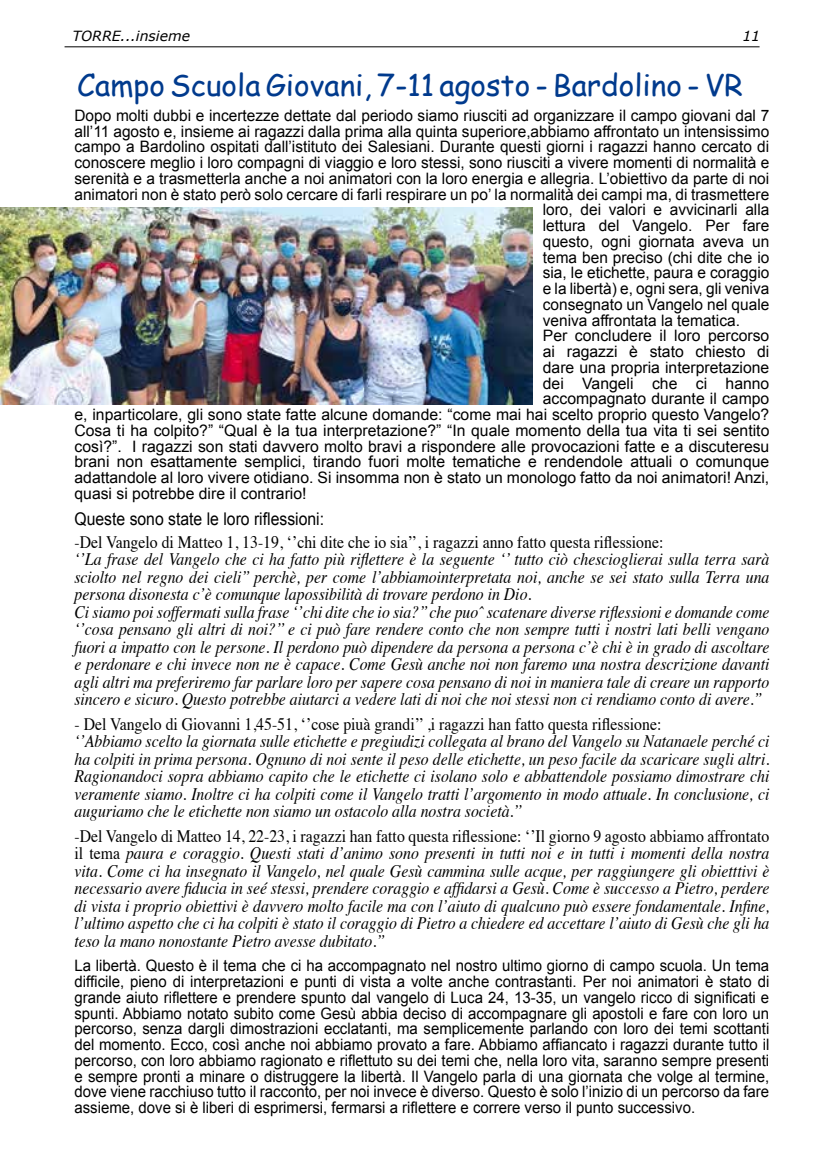
<style>
.page{position:relative;width:819px;height:1166px;background:#fff}
.page>*{position:absolute;margin:0;border:0;box-sizing:border-box;transform-origin:0 0}
.t1{font:29.75px "Comic Sans MS";color:#003a8d}
.t2{font:italic 17.5px/17.5px "Times";color:#000;text-align:justify;scale:.9 1}
.t3{font:17.5px "Times";color:#000;scale:.9 1}
.t4{font:17.5px "Arial";color:#000;scale:.9 1}
.t5{font:15.75px "Arial";color:#000}
.t6{font:15.75px/15.8px "Arial";color:#000;text-align:justify;scale:.95 1}
.t7{font:italic 14px "Verdana";color:#000}
.s1{font-style:normal}
</style>
<div class="page">
<hr style="left:65px;top:47px;width:694px;height:1px;background:#000">
<img style="left:0;top:207px;width:533px;height:197px">
<p class="t7" style="left:73px;top:27px;width:119px">TORRE...insieme</p>
<p class="t7" style="left:742px;top:27px;width:19px">11</p>
<h1 class="t1" style="left:77px;top:63px;width:667px">Campo Scuola Giovani, 7-11 agosto - Bardolino - VR</h1>
<p class="t5" style="left:74px;top:105px;width:696px">Dopo molti dubbi e incertezze dettate dal periodo siamo riusciti ad organizzare il campo giovani dal 7</p>
<p class="t5" style="left:74px;top:121px;width:696px">all’11 agosto e, insieme ai ragazzi dalla prima alla quinta superiore,abbiamo affrontato un intensissimo</p>
<p class="t5" style="left:74px;top:136px;width:696px">campo a Bardolino ospitati dall’istituto dei Salesiani. Durante questi giorni i ragazzi hanno cercato di</p>
<p class="t5" style="left:74px;top:152px;width:696px">conoscere meglio i loro compagni di viaggio e loro stessi, sono riusciti a vivere momenti di normalità e</p>
<p class="t5" style="left:74px;top:168px;width:696px">serenità e a trasmetterla anche a noi animatori con la loro energia e allegria. L’obiettivo da parte di noi</p>
<p class="t5" style="left:74px;top:184px;width:696px">animatori non è stato però solo cercare di farli respirare un po’ la normalità dei campi ma, di trasmettere</p>
<p class="t5" style="left:542px;top:199px;width:228px">loro, dei valori e avvicinarli alla</p>
<p class="t5" style="left:542px;top:215px;width:228px">lettura del Vangelo. Per fare</p>
<p class="t5" style="left:542px;top:231px;width:228px">questo, ogni giornata aveva un</p>
<p class="t5" style="left:542px;top:247px;width:228px">tema ben preciso (chi dite che io</p>
<p class="t5" style="left:542px;top:262px;width:228px">sia, le etichette, paura e coraggio</p>
<p class="t5" style="left:542px;top:278px;width:228px">e la libertà) e, ogni sera, gli veniva</p>
<p class="t5" style="left:542px;top:294px;width:228px">consegnato un Vangelo nel quale</p>
<p class="t5" style="left:542px;top:310px;width:199px">veniva affrontata la tematica.</p>
<p class="t5" style="left:542px;top:325px;width:228px">Per concludere il loro percorso</p>
<p class="t5" style="left:542px;top:341px;width:228px">ai ragazzi è stato chiesto di</p>
<p class="t5" style="left:542px;top:357px;width:228px">dare una propria interpretazione</p>
<p class="t5" style="left:542px;top:373px;width:228px">dei Vangeli che ci hanno</p>
<p class="t5" style="left:542px;top:388px;width:228px">accompagnato durante il campo</p>
<p class="t5" style="left:74px;top:404px;width:696px">e, inparticolare, gli sono state fatte alcune domande: “come mai hai scelto proprio questo Vangelo?</p>
<p class="t5" style="left:74px;top:420px;width:696px">Cosa ti ha colpito?” “Qual è la tua interpretazione?” “In quale momento della tua vita ti sei sentito</p>
<p class="t5" style="left:74px;top:436px;width:696px">così?”. I ragazzi son stati davvero molto bravi a rispondere alle provocazioni fatte e a discuteresu</p>
<p class="t5" style="left:74px;top:451px;width:696px">brani non esattamente semplici, tirando fuori molte tematiche e rendendole attuali o comunque</p>
<p class="t5" style="left:74px;top:467px;width:696px">adattandole al loro vivere otidiano. Si insomma non è stato un monologo fatto da noi animatori! Anzi,</p>
<p class="t5" style="left:74px;top:483px;width:233px">quasi si potrebbe dire il contrario!</p>
<p class="t4" style="left:74px;top:507px;width:279px">Queste sono state le loro riflessioni:</p>
<p class="t3" style="left:74px;top:526px;width:655px">-Del Vangelo di Matteo 1, 13-19, ‘’chi dite che io sia’’, i ragazzi anno fatto questa riflessione:</p>
<p class="t2" style="left:74px;top:550px;width:773px;text-align:left">‘’La frase del Vangelo che ci ha fatto più riflettere è la seguente ‘’ tutto ciò chescioglierai sulla terra sarà sciolto nel regno dei cieli’’ perchè, per come l’abbiamointerpretata noi, anche se sei stato sulla Terra una persona disonesta c’è comunque lapossibilità di trovare perdono in Dio.<br>Ci siamo poi soffermati sulla frase ‘’chi dite che io sia?’’ che puoˆ scatenare diverse riflessioni e domande come ‘’cosa pensano gli altri di noi?’’ e ci può fare rendere conto che non sempre tutti i nostri lati belli vengano fuori a impatto con le persone. Il perdono può dipendere da persona a persona c’è chi è in grado di ascoltare e perdonare e chi invece non ne è capace. Come Gesù anche noi non faremo una nostra descrizione davanti agli altri ma preferiremo far parlare loro per sapere cosa pensano di noi in maniera tale di creare un rapporto sincero e sicuro. Questo potrebbe aiutarci a vedere lati di noi che noi stessi non ci rendiamo conto di avere.”</p>
<p class="t3" style="left:74px;top:708px;width:653px">- Del Vangelo di Giovanni 1,45-51, ‘’cose piuà grandi’’ ,i ragazzi han fatto questa riflessione:</p>
<p class="t2" style="left:74px;top:732px;width:773px">‘’Abbiamo scelto la giornata sulle etichette e pregiudizi collegata al brano del Vangelo su Natanaele perché ci ha colpiti in prima persona. Ognuno di noi sente il peso delle etichette, un peso facile da scaricare sugli altri.<br>Ragionandoci sopra abbiamo capito che le etichette ci isolano solo e abbattendole possiamo dimostrare chi veramente siamo. Inoltre ci ha colpiti come il Vangelo tratti l’argomento in modo attuale. In conclusione, ci auguriamo che le etichette non siamo un ostacolo alla nostra società.’’</p>
<p class="t2" style="left:74px;top:826px;width:773px"><span class="s1">-Del Vangelo di Matteo 14, 22-23, i ragazzi han fatto questa riflessione: ‘’Il giorno 9 agosto abbiamo affrontato il tema</span> paura e coraggio. Questi stati d’animo sono presenti in tutti noi e in tutti i momenti della nostra vita. Come ci ha insegnato il Vangelo, nel quale Gesù cammina sulle acque, per raggiungere gli obietttivi è necessario avere fiducia in seé stessi, prendere coraggio e affidarsi a Gesù. Come è successo a Pietro, perdere di vista i proprio obiettivi è davvero molto facile ma con l’aiuto di qualcuno può essere fondamentale. Infine, l’ultimo aspetto che ci ha colpiti è stato il coraggio di Pietro a chiedere ed accettare l’aiuto di Gesù che gli ha teso la mano nonostante Pietro avesse dubitato.’’</p>
<p class="t6" style="left:74px;top:958px;width:732px">La libertà. Questo è il tema che ci ha accompagnato nel nostro ultimo giorno di campo scuola. Un tema difficile, pieno di interpretazioni e punti di vista a volte anche contrastanti. Per noi animatori è stato di grande aiuto riflettere e prendere spunto dal vangelo di Luca 24, 13-35, un vangelo ricco di significati e spunti. Abbiamo notato subito come Gesù abbia deciso di accompagnare gli apostoli e fare con loro un percorso, senza dargli dimostrazioni ecclatanti, ma semplicemente parlando con loro dei temi scottanti del momento. Ecco, così anche noi abbiamo provato a fare. Abbiamo affiancato i ragazzi durante tutto il percorso, con loro abbiamo ragionato e riflettuto su dei temi che, nella loro vita, saranno sempre presenti e sempre pronti a minare o distruggere la libertà. Il Vangelo parla di una giornata che volge al termine, dove viene racchiuso tutto il racconto, per noi invece è diverso. Questo è solo l’inizio di un percorso da fare assieme, dove si è liberi di esprimersi, fermarsi a riflettere e correre verso il punto successivo.</p>
</div>
